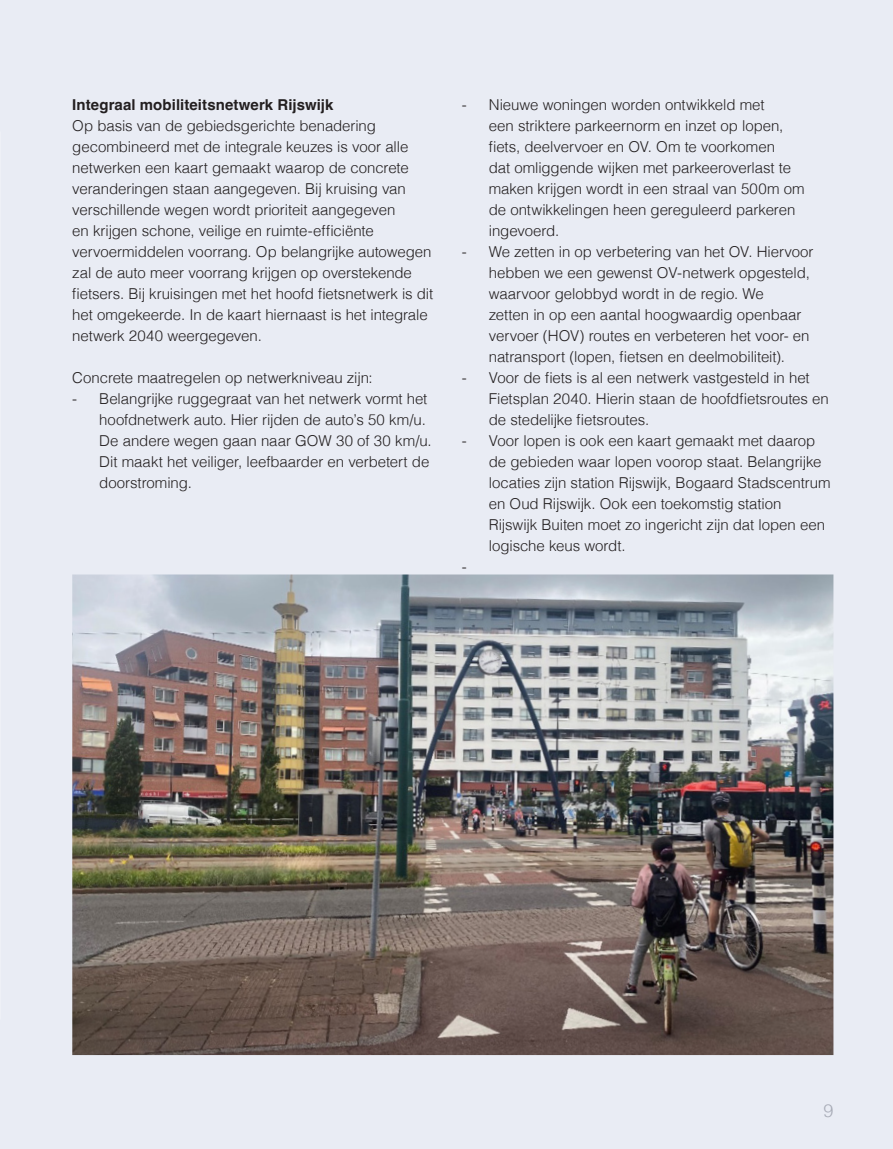
<style>
.page{position:relative;width:893px;height:1149px;background:#fff}
.page>*{position:absolute;margin:0;border:0;box-sizing:border-box;transform-origin:0 0}
.t1{font:300 18px "Helvetica";color:#b6b7bb}
.t2{font:300 15px/21px "Helvetica";letter-spacing:-.005em;color:#231f20}
.t3{font:700 15px "Helvetica";letter-spacing:.005em;color:#231f20}
</style>
<div class="page">
<div style="left:0;top:0;width:893px;height:1148px;background:#e9ecf4"></div>
<img style="left:72px;top:574px;width:761px;height:480px">
<p class="t3" style="left:72px;top:96px;width:263px">Integraal mobiliteitsnetwerk Rijswijk</p>
<p class="t2" style="left:72px;top:114px;width:363px">Op basis van de gebiedsgerichte benadering gecombineerd met de integrale keuzes is voor alle netwerken een kaart gemaakt waarop de concrete veranderingen staan aangegeven. Bij kruising van verschillende wegen wordt prioriteit aangegeven<br>en krijgen schone, veilige en ruimte-efficiënte vervoermiddelen voorrang. Op belangrijke autowegen zal de auto meer voorrang krijgen op overstekende fietsers. Bij kruisingen met het hoofd fietsnetwerk is dit het omgekeerde. In de kaart hiernaast is het integrale netwerk 2040 weergegeven.</p>
<p class="t2" style="left:72px;top:366px;width:302px">Concrete maatregelen op netwerkniveau zijn:</p>
<p class="t2" style="left:99px;top:387px;width:334px;text-indent:-27px">- Belangrijke ruggegraat van het netwerk vormt het hoofdnetwerk auto. Hier rijden de auto’s 50 km/u.<br>De andere wegen gaan naar GOW 30 of 30 km/u.<br>Dit maakt het veiliger, leefbaarder en verbetert de doorstroming.</p>
<p class="t2" style="left:489px;top:93px;width:317px;text-indent:-27px">- Nieuwe woningen worden ontwikkeld met<br>een striktere parkeernorm en inzet op lopen, fiets, deelvervoer en OV. Om te voorkomen<br>dat omliggende wijken met parkeeroverlast te maken krijgen wordt in een straal van 500m om de ontwikkelingen heen gereguleerd parkeren ingevoerd.</p>
<p class="t2" style="left:489px;top:240px;width:326px;text-indent:-27px">- We zetten in op verbetering van het OV. Hiervoor hebben we een gewenst OV-netwerk opgesteld, waarvoor gelobbyd wordt in de regio. We<br>zetten in op een aantal hoogwaardig openbaar vervoer (HOV) routes en verbeteren het voor- en natransport (lopen, fietsen en deelmobiliteit).</p>
<p class="t2" style="left:489px;top:366px;width:342px;text-indent:-27px">- Voor de fiets is al een netwerk vastgesteld in het<br>Fietsplan 2040. Hierin staan de hoofdfietsroutes en de stedelijke fietsroutes.</p>
<p class="t2" style="left:489px;top:429px;width:343px;text-indent:-27px">- Voor lopen is ook een kaart gemaakt met daarop de gebieden waar lopen voorop staat. Belangrijke locaties zijn station Rijswijk, Bogaard Stadscentrum en Oud Rijswijk. Ook een toekomstig station Rijswijk Buiten moet zo ingericht zijn dat lopen een logische keus wordt.</p>
<p class="t2" style="left:462px;top:555px;width:6px">-</p>
<p class="t1" style="left:823px;top:1094px;width:12px">9</p>
</div>
